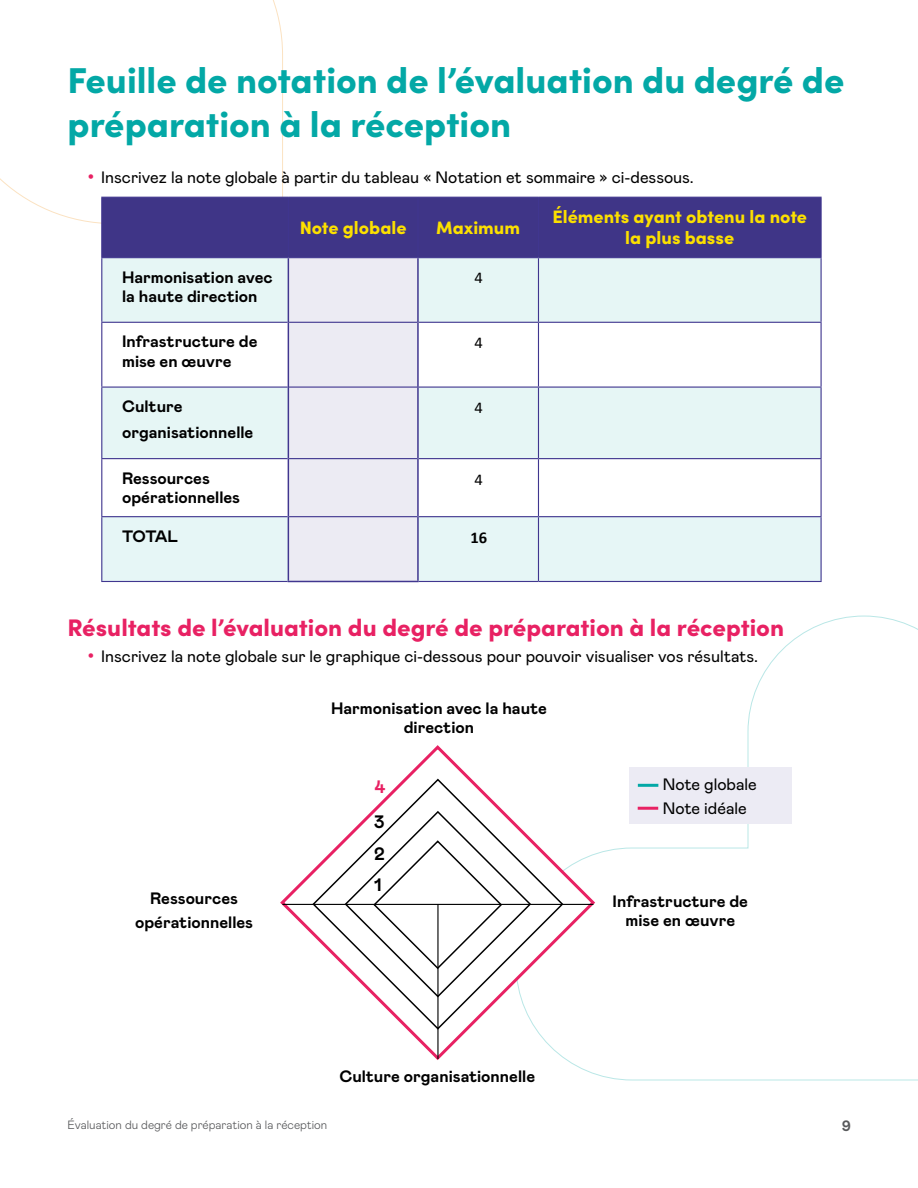
<style>
.page{position:relative;width:918px;height:1188px;background:#fff}
.page>*{position:absolute;margin:0;border:0;box-sizing:border-box;transform-origin:0 0}
.t1{font:900 36px/43.2px "Sofia Pro";color:#03a8a6}
.t2{font:900 24px "Sofia Pro";color:#e82163}
.Table_Header{font:900 18px/21px "Sofia Pro";color:#fce000;text-align:center}
.H3{font:700 18px "Mabry Pro";color:#000}
.H3-2{font:700 18px "Mabry Pro";color:#e82163}
.Body{font:16.5px "Mabry Pro";color:#000}
.Table_Body__Left_Col{font:700 16.5px/19.5px "Mabry Pro";color:#000}
.Body-2{font:700 16.5px/19.5px "Mabry Pro";color:#000;text-align:center}
.Table_Paragraph{font:16.5px "Calibri";color:#000}
.Table_Paragraph-2{font:700 16.5px "Calibri";color:#000}
.t3{font:700 15px "Mabry Pro";color:#58595b}
.t4{font:300 12px "Mabry Pro";color:#58595b}
.s1{font-family:"Arial";font-size:18px;color:#e82163}
</style>
<div class="page">
<svg style="left:569px;top:615px;width:349px;height:466px"></svg>
<svg style="left:0;top:0;width:283px;height:224px"></svg>
<div style="left:102px;top:198px;width:719px;height:59px;background:#3f3587"></div>
<div style="left:102px;top:258px;width:719px;height:64px;background:#e6f6f5"></div>
<div style="left:289px;top:258px;width:128px;height:64px;background:#ecebf3"></div>
<svg style="left:102px;top:323px;width:719px;height:193px"></svg>
<svg style="left:102px;top:517px;width:719px;height:64px;background:#e5f1f4"></svg>
<hr style="left:101px;top:197px;width:187px;height:1px;background:#40368f">
<hr style="left:101px;top:198px;width:1px;height:59px;background:#40368f">
<hr style="left:288px;top:197px;width:130px;height:1px;background:#40368f">
<hr style="left:418px;top:197px;width:120px;height:1px;background:#40368f">
<hr style="left:538px;top:197px;width:284px;height:1px;background:#40368f">
<hr style="left:821px;top:198px;width:1px;height:59px;background:#40368f">
<hr style="left:101px;top:258px;width:1px;height:64px;background:#40368f">
<hr style="left:821px;top:258px;width:1px;height:64px;background:#40368f">
<hr style="left:101px;top:323px;width:1px;height:64px;background:#40368f">
<hr style="left:821px;top:323px;width:1px;height:64px;background:#40368f">
<hr style="left:101px;top:388px;width:1px;height:70px;background:#40368f">
<hr style="left:821px;top:388px;width:1px;height:70px;background:#40368f">
<hr style="left:101px;top:459px;width:1px;height:57px;background:#40368f">
<hr style="left:821px;top:459px;width:1px;height:57px;background:#40368f">
<hr style="left:101px;top:517px;width:1px;height:64px;background:#40368f">
<hr style="left:821px;top:517px;width:1px;height:64px;background:#40368f">
<hr style="left:101px;top:581px;width:187px;height:1px;background:#40368f">
<hr style="left:419px;top:581px;width:119px;height:1px;background:#40368f">
<hr style="left:538px;top:581px;width:284px;height:1px;background:#40368f">
<hr style="left:288px;top:198px;width:1px;height:59px;background:#40368f">
<hr style="left:417px;top:198px;width:2px;height:59px;background:#40368f">
<hr style="left:538px;top:198px;width:1px;height:59px;background:#40368f">
<hr style="left:101px;top:257px;width:187px;height:1px;background:#40368f">
<hr style="left:288px;top:257px;width:130px;height:1px;background:#40368f">
<hr style="left:418px;top:257px;width:120px;height:1px;background:#40368f">
<hr style="left:538px;top:257px;width:284px;height:1px;background:#40368f">
<hr style="left:538px;top:258px;width:1px;height:64px;background:#40368f">
<hr style="left:101px;top:322px;width:187px;height:1px;background:#40368f">
<hr style="left:289px;top:322px;width:128px;height:1px;background:#40368f">
<hr style="left:419px;top:322px;width:119px;height:1px;background:#40368f">
<hr style="left:538px;top:322px;width:284px;height:1px;background:#40368f">
<hr style="left:538px;top:323px;width:1px;height:64px;background:#40368f">
<hr style="left:101px;top:387px;width:187px;height:1px;background:#40368f">
<hr style="left:289px;top:387px;width:128px;height:1px;background:#40368f">
<hr style="left:419px;top:387px;width:119px;height:1px;background:#40368f">
<hr style="left:538px;top:387px;width:284px;height:1px;background:#40368f">
<hr style="left:538px;top:388px;width:1px;height:70px;background:#40368f">
<hr style="left:101px;top:458px;width:187px;height:1px;background:#40368f">
<hr style="left:289px;top:458px;width:128px;height:1px;background:#40368f">
<hr style="left:419px;top:458px;width:119px;height:1px;background:#40368f">
<hr style="left:538px;top:458px;width:284px;height:1px;background:#40368f">
<hr style="left:538px;top:459px;width:1px;height:57px;background:#40368f">
<hr style="left:101px;top:516px;width:187px;height:1px;background:#40368f">
<hr style="left:289px;top:516px;width:128px;height:1px;background:#40368f">
<hr style="left:419px;top:516px;width:119px;height:1px;background:#40368f">
<hr style="left:538px;top:516px;width:284px;height:1px;background:#40368f">
<hr style="left:538px;top:517px;width:1px;height:64px;background:#40368f">
<hr style="left:288px;top:258px;width:1px;height:64px;background:#40368f">
<hr style="left:417px;top:258px;width:2px;height:64px;background:#40368f">
<hr style="left:288px;top:322px;width:1px;height:65px;background:#40368f">
<hr style="left:417px;top:322px;width:2px;height:65px;background:#40368f">
<hr style="left:288px;top:387px;width:1px;height:72px;background:#40368f">
<hr style="left:417px;top:387px;width:2px;height:72px;background:#40368f">
<hr style="left:288px;top:459px;width:1px;height:58px;background:#40368f">
<hr style="left:417px;top:459px;width:2px;height:58px;background:#40368f">
<hr style="left:288px;top:517px;width:1px;height:64px;background:#40368f">
<hr style="left:417px;top:517px;width:2px;height:64px;background:#40368f">
<hr style="left:288px;top:581px;width:131px;height:1px;background:#40368f">
<div style="left:629px;top:768px;width:162px;height:56px;background:#ecebf4"></div>
<svg style="left:280px;top:743px;width:317px;height:319px"></svg>
<svg style="left:311px;top:778px;width:254px;height:253px"></svg>
<svg style="left:344px;top:810px;width:188px;height:189px"></svg>
<hr style="left:282px;top:904px;width:311px;height:1px;background:#000">
<hr style="left:437px;top:904px;width:2px;height:155px;background:#000">
<hr style="left:638px;top:807px;width:20px;height:3px;background:#e82163">
<hr style="left:638px;top:784px;width:20px;height:3px;background:#03a8a6">
<h1 class="t1" style="left:68px;top:56px;width:778px">Feuille de notation de l’évaluation du degré de préparation à la réception</h1>
<p class="Body" style="left:88px;top:166px;width:608px"><span class="s1">•</span> Inscrivez la note globale à partir du tableau « Notation et sommaire » ci-dessous.</p>
<p class="Table_Header" style="left:300px;top:215px;width:108px">Note globale</p>
<p class="Table_Header" style="left:436px;top:215px;width:85px">Maximum</p>
<p class="Table_Header" style="left:552px;top:205px;width:256px">Éléments ayant obtenu la note la plus basse</p>
<h1 class="Table_Body__Left_Col" style="left:122px;top:266px;width:152px">Harmonisation avec la haute direction</h1>
<p class="Table_Paragraph" style="left:475px;top:266px;width:10px">4</p>
<h1 class="Table_Body__Left_Col" style="left:122px;top:331px;width:137px">Infrastructure de mise en œuvre</h1>
<p class="Table_Paragraph" style="left:475px;top:331px;width:10px">4</p>
<h1 class="Table_Body__Left_Col" style="left:122px;top:396px;width:62px">Culture</h1>
<h1 class="Table_Body__Left_Col" style="left:122px;top:422px;width:133px">organisationnelle</h1>
<p class="Table_Paragraph" style="left:475px;top:396px;width:10px">4</p>
<h1 class="Table_Body__Left_Col" style="left:122px;top:468px;width:120px">Ressources opérationnelles</h1>
<p class="Table_Paragraph" style="left:475px;top:468px;width:10px">4</p>
<h1 class="Table_Body__Left_Col" style="left:122px;top:526px;width:58px">TOTAL</h1>
<p class="Table_Paragraph-2" style="left:470px;top:525px;width:18px">16</p>
<h2 class="t2" style="left:68px;top:609px;width:718px">Résultats de l’évaluation du degré de préparation à la réception</h2>
<p class="Body" style="left:88px;top:645px;width:672px"><span class="s1">•</span> Inscrivez la note globale sur le graphique ci-dessous pour pouvoir visualiser vos résultats.</p>
<p class="Body-2" style="left:150px;top:888px;width:89px">Ressources</p>
<p class="Body-2" style="left:135px;top:912px;width:120px">opérationnelles</p>
<p class="Body-2" style="left:331px;top:697px;width:217px">Harmonisation avec la haute direction</p>
<h2 class="H3-2" style="left:374px;top:774px;width:12px">4</h2>
<h2 class="H3" style="left:374px;top:808px;width:12px">3</h2>
<h2 class="H3" style="left:374px;top:841px;width:12px">2</h2>
<h2 class="H3" style="left:374px;top:872px;width:9px">1</h2>
<p class="Body-2" style="left:339px;top:1066px;width:197px">Culture organisationnelle</p>
<p class="Body" style="left:663px;top:772px;width:95px">Note globale</p>
<p class="Body" style="left:663px;top:796px;width:85px">Note idéale</p>
<p class="Body-2" style="left:613px;top:891px;width:137px">Infrastructure de mise en œuvre</p>
<p class="t4" style="left:68px;top:1116px;width:261px">Évaluation du degré de préparation à la réception</p>
<p class="t3" style="left:842px;top:1115px;width:11px">9</p>
</div>
